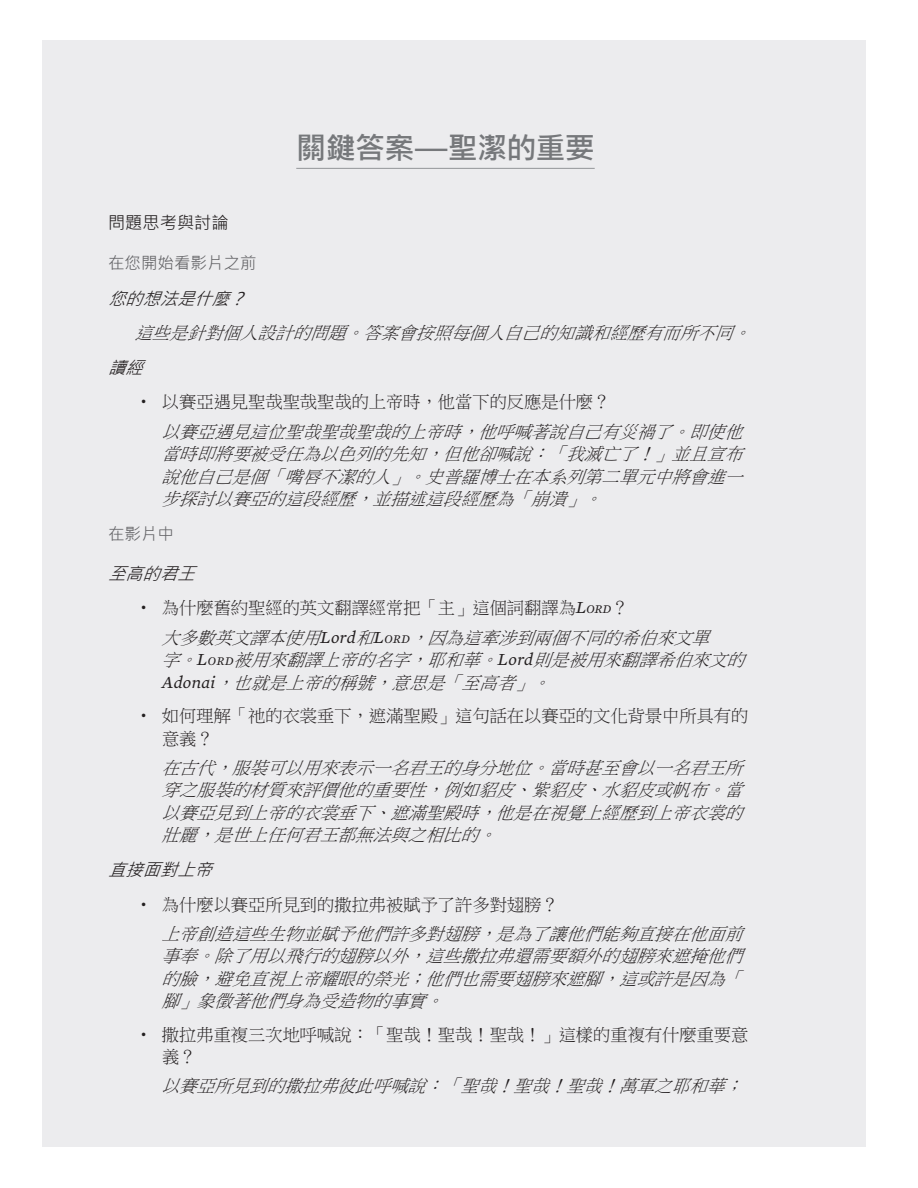
<style>
.page{position:relative;width:918px;height:1188px;background:#fff}
.page>*{position:absolute;margin:0;border:0;box-sizing:border-box;transform-origin:0 0}
.Ch{font:700 30px "Microsoft Jheng Hei";letter-spacing:-.025em;color:#76787b}
._2nd_level-_block{font:italic 17.25px/22.5px "Ming Li U";color:#231f20;text-align:justify}
.Questions2-bullet2{font:17.25px "Ming Li U";color:#231f20}
.Questions-bullet1{font:17.25px/22.5px "Ming Li U";color:#231f20}
.Heading_4{font:italic 17.25px "Microsoft Jheng Hei";color:#231f20}
.Sub_A_Main{font:17.25px "Microsoft Jheng Hei";color:#231f20}
.Heading_4_b{font:italic 17.25px "Microsoft Jheng Hei";color:#231f20}
.Heading_3b{font:16.5px "Microsoft Jheng Hei";color:#636366}
.Heading_3{font:16.5px "Microsoft Jheng Hei";color:#636366}
.s1{font-family:"Mercury Text G2";font-style:italic}
.s2{font-family:"Mercury Text G2";font-style:italic;font-size:12.15px}
.s3{font-family:"Mercury Text G2"}
.s4{font-family:"Mercury Text G2";font-size:12.15px}
.s5{font-style:inherit}
</style>
<div class="page">
<div style="left:42px;top:40px;width:824px;height:1108px;background:#ececee"></div>
<hr style="left:296px;top:168px;width:299px;height:1px;background:#939598">
<p class="Ch" style="left:296px;top:129px;width:300px">關鍵答案—聖潔的重要</p>
<p class="Sub_A_Main" style="left:108px;top:212px;width:122px">問題思考與討論</p>
<p class="Heading_3b" style="left:108px;top:252px;width:150px">在您開始看影片之前</p>
<p class="Heading_4" style="left:108px;top:288px;width:147px">您的想法是什麼？</p>
<p class="_2nd_level-_block" style="left:135px;top:322px;width:623px">這些是針對個人設計的問題。答案會按照每個人自己的知識和經歷有而所不同。</p>
<p class="Heading_4" style="left:108px;top:357px;width:44px">讀經</p>
<p class="Questions2-bullet2" style="left:135px;top:394px;width:477px">• 以賽亞遇見聖哉聖哉聖哉的上帝時，他當下的反應是什麼？</p>
<p class="_2nd_level-_block" style="left:162px;top:420px;width:588px">以賽亞遇見這位聖哉聖哉聖哉的上帝時，他呼喊著說自己有災禍了。即使他當時即將要被受任為以色列的先知，但他卻喊說：「我滅亡了！」並且宣布說他自己是個「嘴唇不潔的人」。史普羅博士在本系列第二單元中將會進一步探討以賽亞的這段經歷，並描述這段經歷為「崩潰」。</p>
<p class="Heading_3" style="left:108px;top:524px;width:67px">在影片中</p>
<p class="Heading_4_b" style="left:108px;top:563px;width:96px">至高的君王</p>
<p class="Questions2-bullet2" style="left:135px;top:600px;width:495px">• 為什麼舊約聖經的英文翻譯經常把「主」這個詞翻譯為<span class="s1">L</span><span class="s2">ORD</span>？</p>
<p class="_2nd_level-_block" style="left:162px;top:626px;width:590px;text-align:left">大多數英文譯本使用<span class="s3">L o r d</span> 和<span class="s3">L</span> <span class="s4">O R D</span> ，因為這牽涉到兩個不同的希伯來文單<br>字。<span class="s3">L</span> <span class="s4">O R D</span> <span class="s5">被用來翻譯上帝的名字，耶和華。</span><span class="s3">L o r d</span> 則是被用來翻譯希伯來文的<br><span class="s3">A d o n a i</span> ，也就是上帝的稱號，意思是「至高者」。</p>
<p class="Questions-bullet1" style="left:162px;top:705px;width:588px;text-indent:-27px">• 如何理解「祂的衣裳垂下，遮滿聖殿」這句話在以賽亞的文化背景中所具有的意義？</p>
<p class="_2nd_level-_block" style="left:162px;top:756px;width:588px">在古代，服裝可以用來表示一名君王的身分地位。當時甚至會以一名君王所穿之服裝的材質來評價他的重要性，例如貂皮、紫貂皮、水貂皮或帆布。當以賽亞見到上帝的衣裳垂下、遮滿聖殿時，他是在視覺上經歷到上帝衣裳的壯麗，是世上任何君王都無法與之相比的。</p>
<p class="Heading_4" style="left:108px;top:859px;width:113px">直接面對上帝</p>
<p class="Questions2-bullet2" style="left:135px;top:896px;width:425px">• 為什麼以賽亞所見到的撒拉弗被賦予了許多對翅膀？</p>
<p class="_2nd_level-_block" style="left:162px;top:922px;width:588px">上帝創造這些生物並賦予他們許多對翅膀，是為了讓他們能夠直接在他面前事奉。除了用以飛行的翅膀以外，這些撒拉弗還需要額外的翅膀來遮掩他們的臉，避免直視上帝耀眼的榮光；他們也需要翅膀來遮腳，這或許是因為「腳」象徵著他們身為受造物的事實。</p>
<p class="Questions-bullet1" style="left:162px;top:1023px;width:588px;text-indent:-27px">• 撒拉弗重複三次地呼喊說：「聖哉！聖哉！聖哉！」這樣的重複有什麼重要意義？</p>
<p class="_2nd_level-_block" style="left:162px;top:1075px;width:588px">以賽亞所見到的撒拉弗彼此呼喊說：「聖哉！聖哉！聖哉！萬軍之耶和華；</p>
</div>
